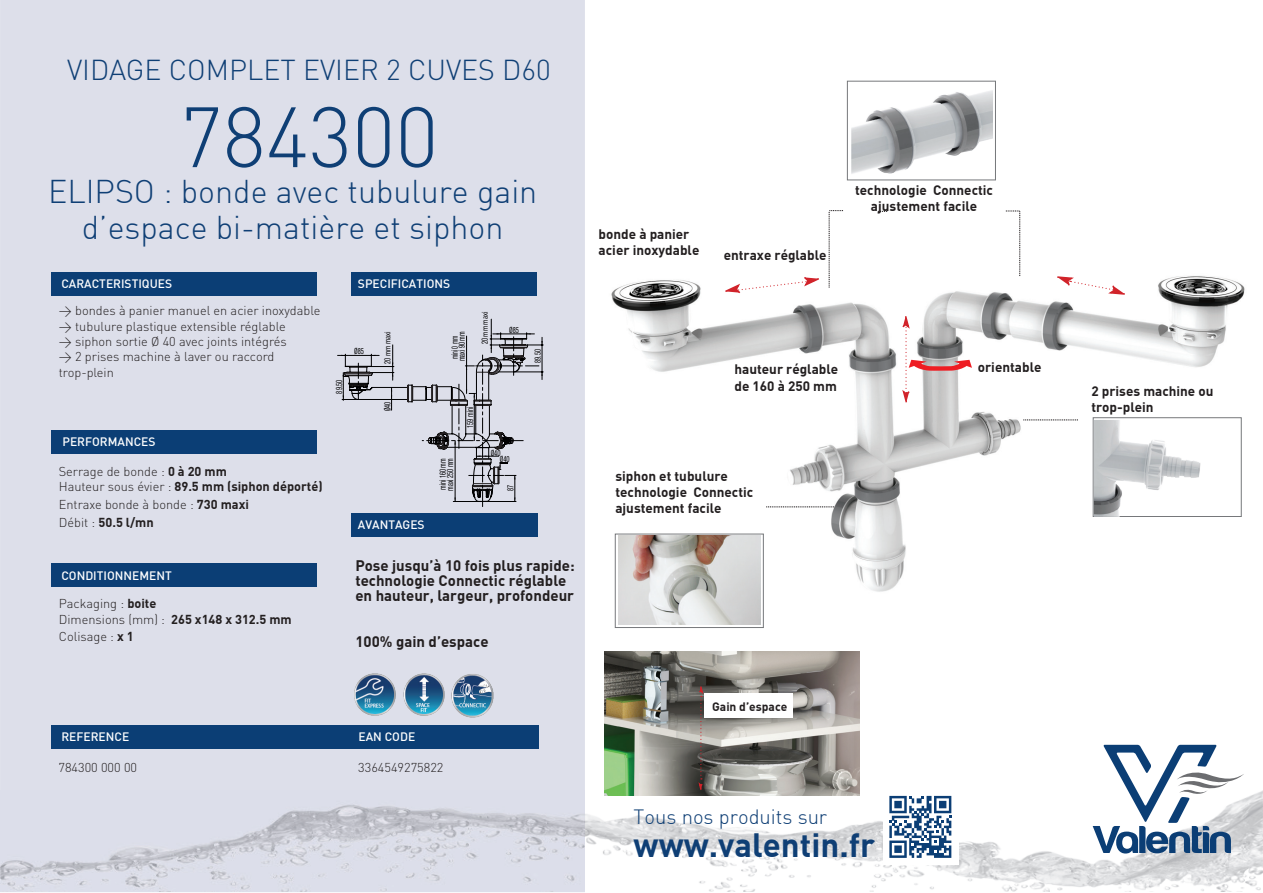
<style>
.page{position:relative;width:1263px;height:893px;background:#fff}
.page>*{position:absolute;margin:0;border:0;box-sizing:border-box;transform-origin:0 0}
.t1{font:300 84px "DIN";color:#0f3f75}
.t2{font:33px "DINBOLD Bold";color:#0f3f75}
.t3{font:32.25px/36px "DINLIGHT Light";color:#0f3f75;text-align:center}
.t4{font:300 28.5px "DIN";color:#0f3f75}
.t5{font:20.25px "DINLIGHT Light";color:#0f3f75}
.t6{font:15px/15px "DINBOLD Bold";color:#231f20}
.t7{font:13.5px/16.2px "DINBOLD Bold";color:#231f20}
.t8{font:300 12.75px/15.3px "DIN";color:#231f20}
.t9{font:12.75px "DINBOLD Bold";color:#231f20}
.t10{font:12px "DINMEDIUM Medium";color:#fff}
.t11{font:12px "DINBOLD Bold";color:#231f20}
.t12{font:condensed 8.7px/7.2px "Helvetica Neue LT Std";color:#000001;scale:.74 1}
.t13{font:8.7px "Myriad Pro";color:#000001;scale:.74 1}
.t14{font:condensed 8.7px/6.8px "Helvetica Neue LT Std";color:#000001;scale:.68 1}
.t15{font:condensed 8.55px "Helvetica Neue LT Std";color:#000001;scale:.74 1}
.t16{font:condensed 8.55px "Helvetica Neue LT Std";color:#000001;scale:.76 1}
.s1{font-family:"Helvetica Neue LT Std";font-stretch:condensed}
.s2{font-family:"DINBOLD Bold";font-weight:400}
.s3{font-family:"DIN";font-weight:300}
</style>
<div class="page">
<div style="left:0;top:0;width:585px;height:790px;background:#dddfea"></div>
<img style="left:0;top:790px;width:1263px;height:102px">
<div style="left:51px;top:725px;width:487px;height:23px;background:#0b3e75"></div>
<div style="left:51px;top:563px;width:265px;height:24px;background:#0b3e75"></div>
<div style="left:51px;top:430px;width:265px;height:24px;background:#0b3e75"></div>
<div style="left:51px;top:272px;width:265px;height:24px;background:#0b3e75"></div>
<div style="left:351px;top:272px;width:186px;height:24px;background:#0b3e75"></div>
<div style="left:351px;top:513px;width:186px;height:24px;background:#0b3e75"></div>
<svg style="left:1093px;top:745px;width:151px;height:108px"></svg>
<div style="left:883px;top:789px;width:75px;height:75px;background:#fff"></div>
<svg style="left:889px;top:796px;width:62px;height:62px"></svg>
<img style="left:605px;top:651px;width:255px;height:144px">
<div style="left:704px;top:693px;width:89px;height:24px;background:#fff"></div>
<svg style="left:697px;top:685px;width:7px;height:106px"></svg>
<img style="left:346px;top:673px;width:50px;height:42px">
<img style="left:403px;top:673px;width:41px;height:42px">
<img style="left:611px;top:100px;width:634px;height:528px">
<img style="left:451px;top:670px;width:56px;height:47px">
<svg style="left:766px;top:507px;width:68px;height:1px"></svg>
<div style="left:615px;top:534px;width:149px;height:94px;border:1px solid #76787b"></div>
<div style="left:1093px;top:417px;width:148px;height:100px;border:1px solid #76787b"></div>
<img style="left:618px;top:535px;width:143px;height:90px">
<svg style="left:1023px;top:420px;width:55px;height:1px"></svg>
<svg style="left:901px;top:314px;width:71px;height:90px"></svg>
<div style="left:847px;top:81px;width:149px;height:99px;border:1px solid #76787b"></div>
<img style="left:851px;top:90px;width:142px;height:85px">
<svg style="left:1056px;top:275px;width:70px;height:21px"></svg>
<img style="left:1094px;top:420px;width:106px;height:97px">
<svg style="left:1006px;top:211px;width:14px;height:65px"></svg>
<svg style="left:829px;top:210px;width:14px;height:78px"></svg>
<svg style="left:720px;top:275px;width:101px;height:22px"></svg>
<svg style="left:338px;top:296px;width:237px;height:211px;background:#ced0da"></svg>
<div style="left:495px;top:301px;width:84px;height:18px;background:#dddfea"></div>
<div style="left:537px;top:244px;width:45px;height:84px;background:#dddfea"></div>
<p class="t4" style="left:67px;top:52px;width:485px">VIDAGE COMPLET EVIER 2 CUVES D60</p>
<p class="t1" style="left:179px;top:85px;width:261px">784300</p>
<p class="t3" style="left:48px;top:173px;width:491px">ELIPSO : bonde avec tubulure gain d’espace bi-matière et siphon</p>
<p class="t10" style="left:358px;top:276px;width:94px">SPECIFICATIONS</p>
<p class="t10" style="left:61px;top:276px;width:112px">CARACTERISTIQUES</p>
<p class="t8" style="left:59px;top:303px;width:263px">&gt; bondes à panier manuel en acier inoxydable</p>
<p class="t8" style="left:59px;top:318px;width:228px">&gt; tubulure plastique extensible réglable</p>
<p class="t8" style="left:59px;top:334px;width:229px">&gt; siphon sortie Ø 40 avec joints intégrés &gt; 2 prises machine à laver ou raccord</p>
<p class="t8" style="left:59px;top:364px;width:57px">trop-plein</p>
<p class="t13" style="left:480px;top:344px;width:45px;rotate:-90deg"><span class="s1">20</span> mm maxi</p>
<p class="t16" style="left:509px;top:325px;width:14px">Ø85</p>
<p class="t13" style="left:382px;top:364px;width:45px;rotate:-90deg"><span class="s1">20</span> mm maxi</p>
<p class="t14" style="left:451px;top:361px;width:45px;rotate:-90deg">mini 0 mm maxi 90 mm</p>
<p class="t16" style="left:354px;top:346px;width:14px">Ø85</p>
<p class="t12" style="left:534px;top:363px;width:20px;rotate:-90deg">89.50</p>
<p class="t12" style="left:335px;top:393px;width:20px;rotate:-90deg">89.50</p>
<p class="t10" style="left:62px;top:433px;width:95px">PERFORMANCES</p>
<p class="t8" style="left:59px;top:463px;width:170px">Serrage de bonde : <span class="s2">0 à 20 mm</span></p>
<p class="t9" style="left:59px;top:478px;width:265px"><span class="s3">Hauteur sous évier :</span> 89.5 mm (siphon déporté)</p>
<p class="t8" style="left:59px;top:496px;width:192px">Entraxe bonde à bonde : <span class="s2">730 maxi</span></p>
<p class="t9" style="left:59px;top:514px;width:96px"><span class="s3">Débit :</span> 50.5 l/mn</p>
<p class="t10" style="left:61px;top:568px;width:112px">CONDITIONNEMENT</p>
<p class="t8" style="left:59px;top:595px;width:99px">Packaging : <span class="s2">boite</span></p>
<p class="t8" style="left:59px;top:612px;width:234px">Dimensions (mm) : <span class="s2">265 x148 x 312.5 mm</span></p>
<p class="t8" style="left:59px;top:629px;width:77px">Colisage : <span class="s2">x 1</span></p>
<p class="t12" style="left:384px;top:411px;width:15px;rotate:-90deg">Ø40</p>
<p class="t12" style="left:439px;top:491px;width:46px;rotate:-90deg">mini 160 mm maxi 250 mm</p>
<p class="t12" style="left:466px;top:428px;width:30px;rotate:-90deg">159 mini</p>
<p class="t16" style="left:491px;top:448px;width:14px">Ø40</p>
<p class="t16" style="left:500px;top:454px;width:14px">Ø40</p>
<p class="t12" style="left:507px;top:491px;width:10px;rotate:-90deg">87</p>
<p class="t10" style="left:358px;top:517px;width:68px">AVANTAGES</p>
<p class="t6" style="left:355px;top:557px;width:221px">Pose jusqu’à 10 fois plus rapide: technologie Connectic réglable en hauteur, largeur, profondeur</p>
<p class="t6" style="left:355px;top:633px;width:135px">100% gain d’espace</p>
<p class="t10" style="left:61px;top:729px;width:69px">REFERENCE</p>
<p class="t10" style="left:358px;top:729px;width:58px">EAN CODE</p>
<p class="t8" style="left:59px;top:760px;width:80px">784300 000 00</p>
<p class="t8" style="left:358px;top:760px;width:87px">3364549275822</p>
<p class="t15" style="left:653px;top:257px;width:90px;rotate:-66deg">maxi avec rallonge 410 mm</p>
<p class="t7" style="left:599px;top:225px;width:102px">bonde à panier acier inoxydable</p>
<p class="t7" style="left:724px;top:246px;width:104px">entraxe réglable</p>
<p class="t7" style="left:855px;top:182px;width:139px">technologie Connectic</p>
<p class="t7" style="left:871px;top:198px;width:108px">ajustement facile</p>
<p class="t7" style="left:734px;top:361px;width:105px">hauteur réglable</p>
<p class="t7" style="left:734px;top:377px;width:104px">de 160 à 250 mm</p>
<p class="t7" style="left:615px;top:467px;width:114px">siphon et tubulure</p>
<p class="t7" style="left:615px;top:484px;width:139px">technologie Connectic</p>
<p class="t7" style="left:615px;top:500px;width:108px">ajustement facile</p>
<p class="t7" style="left:978px;top:358px;width:65px">orientable</p>
<p class="t11" style="left:712px;top:699px;width:77px">Gain d’espace</p>
<p class="t5" style="left:634px;top:804px;width:195px">Tous nos produits sur</p>
<p class="t2" style="left:634px;top:823px;width:243px">www.valentin.fr</p>
<p class="t7" style="left:1091px;top:382px;width:124px">2 prises machine ou</p>
<p class="t7" style="left:1091px;top:399px;width:64px">trop-plein</p>
</div>
